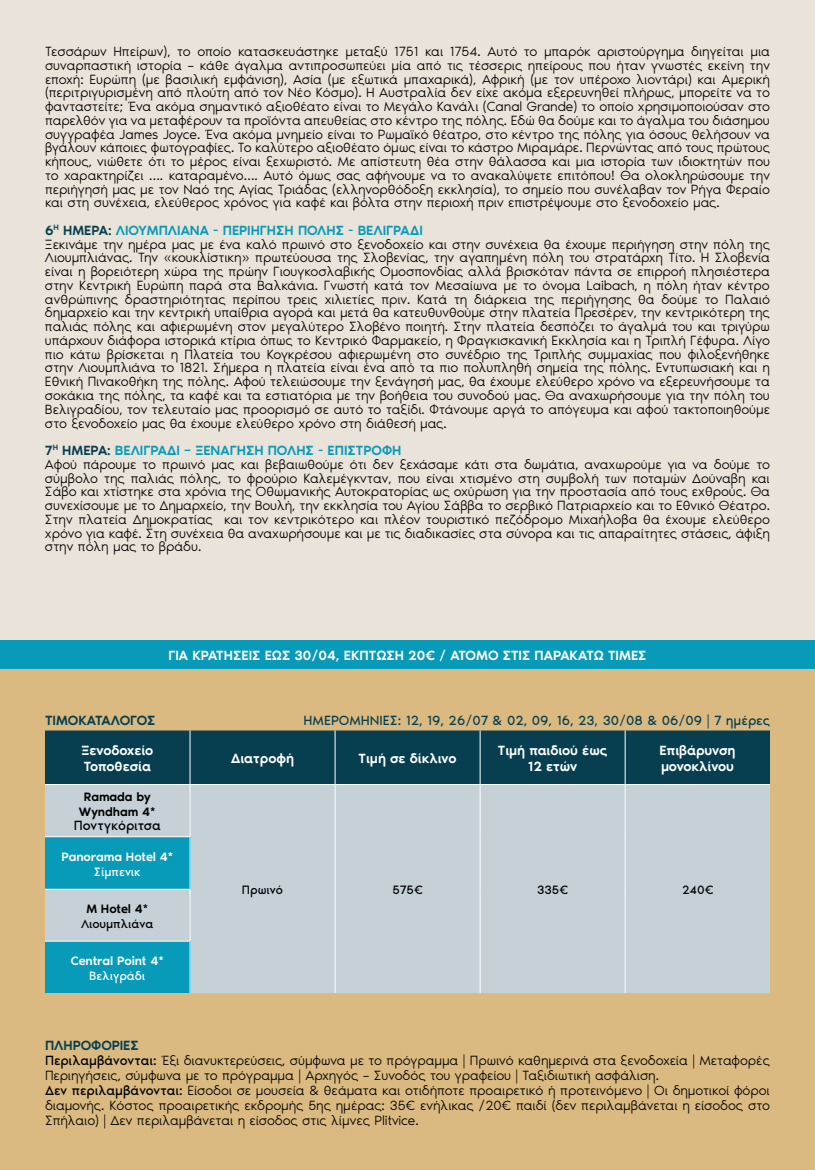
<style>
.page{position:relative;width:815px;height:1170px;background:#fff}
.page>*{position:absolute;margin:0;border:0;box-sizing:border-box;transform-origin:0 0}
.t1{font:300 13.75px/13.8px "Noir Pro";letter-spacing:-.01em;color:#000}
.t2{font:500 13.75px/16.5px "Noir Pro";color:#fff}
.t3{font:13.75px "Noir Pro";color:#073f50}
.t4{font:500 13.75px "Noir Pro";letter-spacing:-.01em;color:#073f50}
.t5{font:13.75px "Noir Pro";color:#000}
.t6{font:12.5px "Noir Pro";color:#000}
.t7{font:500 12.5px "Noir Pro";letter-spacing:-.01em;color:#fff}
.t8{font:500 12.5px/15px "Noir Pro";letter-spacing:-.01em;color:#000;text-align:center}
.t9{font:12.5px "Noir Pro";letter-spacing:-.01em;color:#fff}
.s1{font-weight:500;color:#073f50}
.s2{font-weight:500;color:#079bb9}
.s3{font-weight:400}
</style>
<div class="page">
<div style="left:0;top:0;width:815px;height:1168px;background:#eae3da"></div>
<div style="left:0;top:640px;width:815px;height:529px;background:#daba81"></div>
<div style="left:45px;top:730px;width:725px;height:54px;background:#073f50"></div>
<div style="left:45px;top:785px;width:725px;height:208px;background:#c5d1d7"></div>
<div style="left:45px;top:836px;width:145px;height:53px;background:#079bb9"></div>
<div style="left:45px;top:889px;width:145px;height:52px;background:#c5d1d7"></div>
<div style="left:45px;top:941px;width:145px;height:52px;background:#079bb9"></div>
<hr style="left:190px;top:730px;width:1px;height:54px;background:#fff">
<hr style="left:335px;top:730px;width:1px;height:54px;background:#fff">
<hr style="left:480px;top:730px;width:1px;height:54px;background:#fff">
<hr style="left:625px;top:730px;width:1px;height:54px;background:#fff">
<hr style="left:45px;top:784px;width:145px;height:1px;background:#fff">
<hr style="left:190px;top:784px;width:145px;height:1px;background:#fff">
<hr style="left:190px;top:785px;width:1px;height:51px;background:#fff">
<hr style="left:335px;top:784px;width:145px;height:1px;background:#fff">
<hr style="left:335px;top:785px;width:1px;height:51px;background:#fff">
<hr style="left:480px;top:784px;width:145px;height:1px;background:#fff">
<hr style="left:480px;top:785px;width:1px;height:51px;background:#fff">
<hr style="left:335px;top:836px;width:1px;height:53px;background:#fff">
<hr style="left:480px;top:836px;width:1px;height:53px;background:#fff">
<hr style="left:335px;top:889px;width:1px;height:52px;background:#fff">
<hr style="left:480px;top:889px;width:1px;height:52px;background:#fff">
<hr style="left:335px;top:941px;width:1px;height:52px;background:#fff">
<hr style="left:480px;top:941px;width:1px;height:52px;background:#fff">
<hr style="left:625px;top:784px;width:145px;height:1px;background:#fff">
<hr style="left:625px;top:785px;width:1px;height:51px;background:#fff">
<hr style="left:625px;top:836px;width:1px;height:53px;background:#fff">
<hr style="left:625px;top:889px;width:1px;height:52px;background:#fff">
<hr style="left:625px;top:941px;width:1px;height:52px;background:#fff">
<hr style="left:45px;top:836px;width:146px;height:1px;background:#fff">
<hr style="left:190px;top:837px;width:1px;height:51px;background:#fff">
<hr style="left:45px;top:888px;width:146px;height:1px;background:#fff">
<hr style="left:190px;top:889px;width:1px;height:51px;background:#fff">
<hr style="left:45px;top:940px;width:146px;height:1px;background:#fff">
<hr style="left:190px;top:941px;width:1px;height:52px;background:#fff">
<div style="left:0;top:640px;width:815px;height:28px;background:#079bb9"></div>
<p class="t1" style="left:45px;top:44px;width:727px;text-align:justify">Τεσσάρων Ηπείρων), το οποίο κατασκευάστηκε μεταξύ 1751 και 1754. Αυτό το μπαρόκ αριστούργημα διηγείται μια συναρπαστική ιστορία – κάθε άγαλμα αντιπροσωπεύει μία από τις τέσσερις ηπείρους που ήταν γνωστές εκείνη την εποχή: Ευρώπη (με βασιλική εμφάνιση), Ασία (με εξωτικά μπαχαρικά), Αφρική (με τον υπέροχο λιοντάρι) και Αμερική (περιτριγυρισμένη από πλούτη από τον Νέο Κόσμο). Η Αυστραλία δεν είχε ακόμα εξερευνηθεί πλήρως, μπορείτε να το φανταστείτε; Ένα ακόμα σημαντικό αξιοθέατο είναι το Μεγάλο Κανάλι (Canal Grande) το οποίο χρησιμοποιούσαν στο παρελθόν για να μεταφέρουν τα προϊόντα απευθείας στο κέντρο της πόλης. Εδώ θα δούμε και το άγαλμα του διάσημου συγγραφέα James Joyce. Ένα ακόμα μνημείο είναι το Ρωμαϊκό θέατρο, στο κέντρο της πόλης για όσους θελήσουν να βγάλουν κάποιες φωτογραφίες. Το καλύτερο αξιοθέατο όμως είναι το κάστρο Μιραμάρε. Περνώντας από τους πρώτους κήπους, νιώθετε ότι το μέρος είναι ξεχωριστό. Με απίστευτη θέα στην θάλασσα και μια ιστορία των ιδιοκτητών που το χαρακτηρίζει …. καταραμένο…. Αυτό όμως σας αφήνουμε να το ανακαλύψετε επιτόπου! Θα ολοκληρώσουμε την περιήγησή μας με τον Ναό της Αγίας Τριάδας (ελληνορθόδοξη εκκλησία), το σημείο που συνέλαβαν τον Ρήγα Φεραίο και στη συνέχεια, ελεύθερος χρόνος για καφέ και βόλτα στην περιοχή πριν επιστρέψουμε στο ξενοδοχείο μας.</p>
<p class="t1" style="left:45px;top:222px;width:727px"><span class="s1">6</span><sup>Η</sup> <span class="s1">ΗΜΕΡΑ:</span> <span class="s2">ΛΙΟΥΜΠΛΙΑΝΑ - ΠΕΡΙΗΓΗΣΗ ΠΟΛΗΣ - ΒΕΛΙΓΡΑΔΙ<br></span>Ξεκινάμε την ημέρα μας με ένα καλό πρωινό στο ξενοδοχείο και στην συνέχεια θα έχουμε περιήγηση στην πόλη της Λιουμπλιάνας. Την «κουκλίστικη» πρωτεύουσα της Σλοβενίας, την αγαπημένη πόλη του στρατάρχη Τίτο. Η Σλοβενία είναι η βορειότερη χώρα της πρώην Γιουγκοσλαβικής Ομοσπονδίας αλλά βρισκόταν πάντα σε επιρροή πλησιέστερα στην Κεντρική Ευρώπη παρά στα Βαλκάνια. Γνωστή κατά τον Μεσαίωνα με το όνομα Laibach, η πόλη ήταν κέντρο ανθρώπινης δραστηριότητας περίπου τρεις χιλιετίες πριν. Κατά τη διάρκεια της περιήγησης θα δούμε το Παλαιό δημαρχείο και την κεντρική υπαίθρια αγορά και μετά θα κατευθυνθούμε στην πλατεία Πρεσέρεν, την κεντρικότερη της παλιάς πόλης και αφιερωμένη στον μεγαλύτερο Σλοβένο ποιητή. Στην πλατεία δεσπόζει το άγαλμά του και τριγύρω υπάρχουν διάφορα ιστορικά κτίρια όπως το Κεντρικό Φαρμακείο, η Φραγκισκανική Εκκλησία και η Τριπλή Γέφυρα. Λίγο πιο κάτω βρίσκεται η Πλατεία του Κογκρέσου αφιερωμένη στο συνέδριο της Τριπλής συμμαχίας που φιλοξενήθηκε στην Λιουμπλιάνα το 1821. Σήμερα η πλατεία είναι ένα από τα πιο πολυπληθή σημεία της πόλης. Εντυπωσιακή και η Εθνική Πινακοθήκη της πόλης. Αφού τελειώσουμε την ξενάγησή μας, θα έχουμε ελεύθερο χρόνο να εξερευνήσουμε τα σοκάκια της πόλης, τα καφέ και τα εστιατόρια με την βοήθεια του συνοδού μας. Θα αναχωρήσουμε για την πόλη του Βελιγραδίου, τον τελευταίο μας προορισμό σε αυτό το ταξίδι. Φτάνουμε αργά το απόγευμα και αφού τακτοποιηθούμε στο ξενοδοχείο μας θα έχουμε ελεύθερο χρόνο στη διάθεσή μας.</p>
<p class="t1" style="left:45px;top:442px;width:727px"><span class="s1">7</span><sup>Η</sup> <span class="s1">ΗΜΕΡΑ:</span> <span class="s2">ΒΕΛΙΓΡΑΔΙ – ΞΕΝΑΓΗΣΗ ΠΟΛΗΣ - ΕΠΙΣΤΡΟΦΗ<br></span>Αφού πάρουμε το πρωινό μας και βεβαιωθούμε ότι δεν ξεχάσαμε κάτι στα δωμάτια, αναχωρούμε για να δούμε το σύμβολο της παλιάς πόλης, το φρούριο Καλεμέγκνταν, που είναι χτισμένο στη συμβολή των ποταμών Δούναβη και Σάβο και χτίστηκε στα χρόνια της Οθωμανικής Αυτοκρατορίας ως οχύρωση για την προστασία από τους εχθρούς. Θα συνεχίσουμε με το Δημαρχείο, την Βουλή, την εκκλησία του Αγίου Σάββα το σερβικό Πατριαρχείο και το Εθνικό Θέατρο.<br>Στην πλατεία Δημοκρατίας και τον κεντρικότερο και πλέον τουριστικό πεζόδρομο Μιχαήλοβα θα έχουμε ελεύθερο χρόνο για καφέ. Στη συνέχεια θα αναχωρήσουμε και με τις διαδικασίες στα σύνορα και τις απαραίτητες στάσεις, άφιξη στην πόλη μας το βράδυ.</p>
<p class="t2" style="left:168px;top:646px;width:480px">ΓΙΑ ΚΡΑΤΗΣΕΙΣ ΕΩΣ 30/04, ΕΚΠΤΩΣΗ 20€ / ΑΤΟΜΟ ΣΤΙΣ ΠΑΡΑΚΑΤΩ ΤΙΜΕΣ</p>
<p class="t4" style="left:45px;top:710px;width:112px">ΤΙΜΟΚΑΤΑΛΟΓΟΣ</p>
<p class="t3" style="left:304px;top:710px;width:468px">ΗΜΕΡΟΜΗΝΊΕΣ: 12, 19, 26/07 &amp; 02, 09, 16, 23, 30/08 &amp; 06/09 | 7 ημέρες</p>
<p class="t2" style="left:82px;top:740px;width:73px">Ξενοδοχείo<br>Τοποθεσία</p>
<p class="t2" style="left:231px;top:749px;width:64px">Διατροφή</p>
<p class="t2" style="left:359px;top:749px;width:99px">Τιμή σε δίκλινο</p>
<p class="t2" style="left:498px;top:740px;width:111px;text-align:center">Τιμή παιδιού έως<br>12 ετών</p>
<p class="t2" style="left:660px;top:740px;width:77px">Επιβάρυνση μονοκλίνου</p>
<p class="t8" style="left:79px;top:788px;width:78px">Ramada by<br>Wyndham 4*</p>
<p class="t5" style="left:74px;top:814px;width:89px">Ποντγκόριτσα</p>
<p class="t7" style="left:61px;top:846px;width:113px">Panorama Hotel 4*</p>
<p class="t9" style="left:94px;top:861px;width:48px">Σίμπενικ</p>
<p class="t8" style="left:86px;top:900px;width:63px">M Hotel 4*</p>
<p class="t6" style="left:81px;top:913px;width:74px">Λιουμπλιάνα</p>
<p class="t7" style="left:71px;top:950px;width:95px">Central Point 4*</p>
<p class="t9" style="left:89px;top:966px;width:58px">Βελιγράδι</p>
<p class="t6" style="left:242px;top:880px;width:43px">Πρωινό</p>
<p class="t6" style="left:392px;top:880px;width:32px">575€</p>
<p class="t6" style="left:537px;top:880px;width:33px">335€</p>
<p class="t6" style="left:682px;top:880px;width:33px">240€</p>
<p class="t1" style="left:45px;top:1036px;width:727px;line-height:15px"><span class="s1">ΠΛΗΡΟΦΟΡΙΕΣ<br></span><span class="s3">Περιλαμβάνονται:</span> Έξι διανυκτερεύσεις, σύμφωνα με το πρόγραμμα | Πρωινό καθημερινά στα ξενοδοχεία | Μεταφορές Περιηγήσεις, σύμφωνα με το πρόγραμμα | Αρχηγός – Συνοδός του γραφείου | Ταξιδιωτική ασφάλιση.<br><span class="s3">Δεν περιλαμβάνονται:</span> Είσοδοι σε μουσεία &amp; θεάματα και οτιδήποτε προαιρετικό ή προτεινόμενο | Οι δημοτικοί φόροι διαμονής. Κόστος προαιρετικής εκδρομής 5ης ημέρας: 35€ ενήλικας /20€ παιδί (δεν περιλαμβάνεται η είσοδος στο Σπήλαιο) | Δεν περιλαμβάνεται η είσοδος στις λίμνες Plitvice.</p>
</div>
